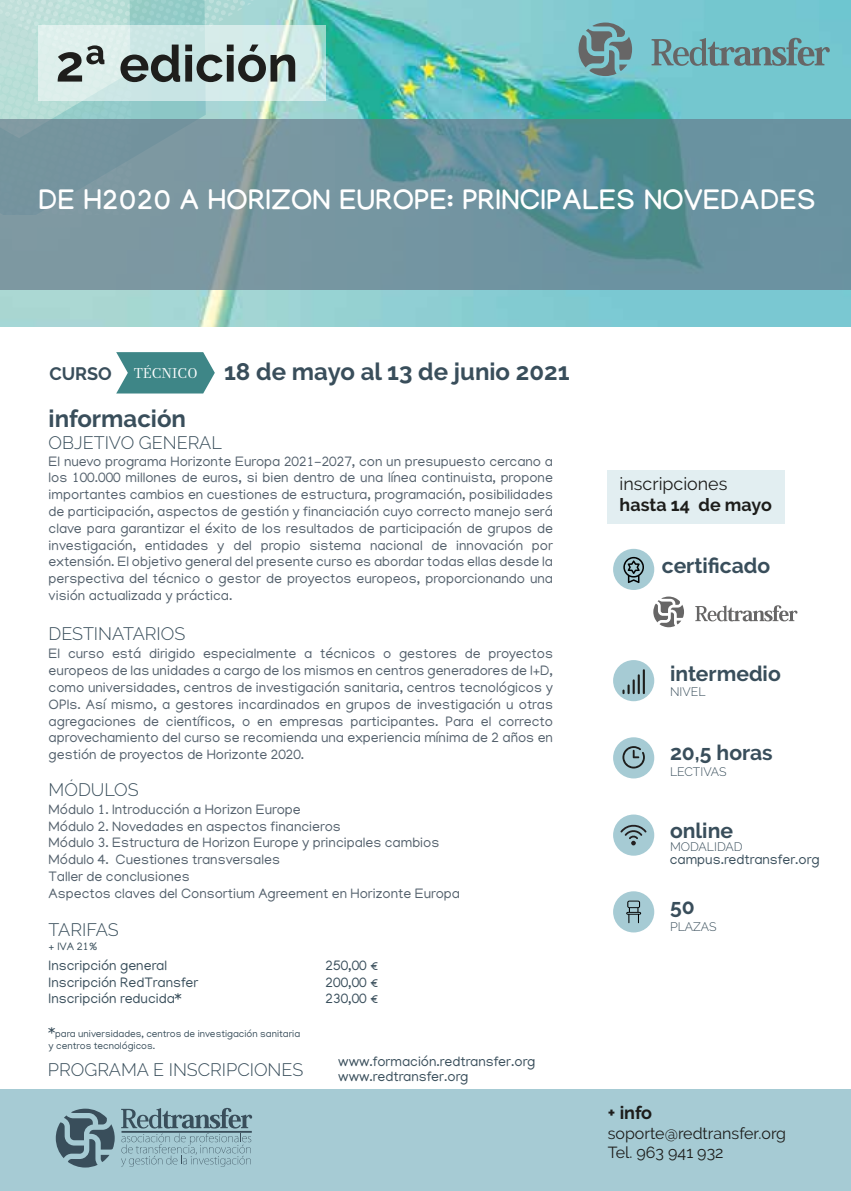
<style>
.page{position:relative;width:851px;height:1191px;background:#fff}
.page>*{position:absolute;margin:0;border:0;box-sizing:border-box;transform-origin:0 0}
.t1{font:700 50.8px "Raleway";color:#1e1e1c}
.t2{font:700 28px "Manjari";letter-spacing:.03em;color:#fff}
.t3{font:700 24px "Raleway";color:#394e5b}
.t4{font:700 21px "Raleway";color:#394e5b}
.t5{font:300 18px "Raleway";color:#394e5b}
.t6{font:700 18px "Raleway";color:#394e5b}
.t7{font:700 18px "Raleway";color:#1d1d1b}
.t8{font:17.8px "Raleway";color:#1d1d1b}
.t9{font:700 17.8px "Raleway";color:#1d1d1b}
.t10{font:16px/19.2px "Raleway";color:#1d1d1b}
.t11{font:14px/16.8px "Manjari";color:#53606c;text-align:justify}
.t12{font:14px "Manjari";color:#394e5b}
.t13{font:300 12.4px "Raleway";color:#394e5b}
.t14{font:11px "Manjari";color:#394e5b}
.t15{font:10px/12px "Manjari";color:#394e5b}
.s1{font-family:"Bodoni Moda 7 pt";font-weight:400;font-size:13.2px;color:#fff}
.s2{font-size:14px}
</style>
<div class="page">
<img style="left:0;top:0;width:850px;height:327px">
<svg style="left:206px;top:0;width:54px;height:25px"></svg>
<svg style="left:0;top:0;width:206px;height:120px"></svg>
<svg style="left:0;top:120px;width:850px;height:170px;fill:#7394a1"></svg>
<div style="left:0;top:1089px;width:850px;height:102px;background:#a6cbd4"></div>
<svg style="left:121px;top:1107px;width:131px;height:60px"></svg>
<svg style="left:56px;top:1108px;width:59px;height:59px"></svg>
<svg style="left:116px;top:352px;width:99px;height:41px"></svg>
<div style="left:607px;top:470px;width:178px;height:53px;background:#e2eef1"></div>
<div style="left:613px;top:549px;width:41px;height:41px;background:#a6cbd4;border-radius:50%"></div>
<svg style="left:623px;top:557px;width:21px;height:26px"></svg>
<div style="left:613px;top:660px;width:41px;height:41px;background:#a6cbd4;border-radius:50%"></div>
<svg style="left:622px;top:679px;width:12px;height:15px"></svg>
<hr style="left:637px;top:674px;width:2px;height:20px;background:#1d1d1b">
<hr style="left:642px;top:669px;width:2px;height:25px;background:#1d1d1b">
<div style="left:613px;top:737px;width:41px;height:41px;background:#a6cbd4;border-radius:50%"></div>
<svg style="left:622px;top:746px;width:22px;height:22px"></svg>
<div style="left:613px;top:814px;width:41px;height:41px;background:#a6cbd4;border-radius:50%"></div>
<svg style="left:620px;top:824px;width:26px;height:21px"></svg>
<div style="left:613px;top:891px;width:41px;height:41px;background:#a6cbd4;border-radius:50%"></div>
<svg style="left:626px;top:900px;width:15px;height:23px"></svg>
<svg style="left:651px;top:38px;width:178px;height:28px"></svg>
<svg style="left:578px;top:23px;width:54px;height:53px"></svg>
<svg style="left:695px;top:605px;width:102px;height:16px"></svg>
<svg style="left:653px;top:596px;width:31px;height:31px"></svg>
<svg style="left:38px;top:25px;width:287px;height:76px;fill:#d4ebe9"></svg>
<h1 class="t1" style="left:56px;top:35px;width:244px">2ª edición</h1>
<h2 class="t2" style="left:38px;top:182px;width:778px">DE H2020 A HORIZON EUROPE: PRINCIPALES NOVEDADES</h2>
<p class="t6" style="left:49px;top:364px;width:64px">CURSO</p>
<h3 class="t3" style="left:134px;top:358px;width:437px"><span class="s1">TÉCNICO</span> 18 de mayo al 13 de junio 2021</h3>
<h3 class="t3" style="left:49px;top:404px;width:139px">información</h3>
<p class="t5" style="left:49px;top:432px;width:175px">OBJETIVO GENERAL</p>
<p class="t11" style="left:49px;top:452px;width:506px">El nuevo programa Horizonte Europa 2021-2027, con un presupuesto cercano a los 100.000 millones de euros, si bien dentro de una línea continuista, propone importantes cambios en cuestiones de estructura, programación, posibilidades de participación, aspectos de gestión y financiación cuyo correcto manejo será clave para garantizar el éxito de los resultados de participación de grupos de investigación, entidades y del propio sistema nacional de innovación por extensión. El objetivo general del presente curso es abordar todas ellas desde la perspectiva del técnico o gestor de proyectos europeos, proporcionando una visión actualizada y práctica.</p>
<p class="t5" style="left:49px;top:623px;width:138px">DESTINATARIOS</p>
<p class="t11" style="left:49px;top:645px;width:506px">El curso está dirigido especialmente a técnicos o gestores de proyectos europeos de las unidades a cargo de los mismos en centros generadores de I+D, como universidades, centros de investigación sanitaria, centros tecnológicos y OPIs. Así mismo, a gestores incardinados en grupos de investigación u otras agregaciones de científicos, o en empresas participantes. Para el correcto aprovechamiento del curso se recomienda una experiencia mínima de 2 años en gestión de proyectos de Horizonte 2020.</p>
<p class="t5" style="left:49px;top:779px;width:91px">MÓDULOS</p>
<p class="t11" style="left:49px;top:800px;width:413px;text-align:left">Módulo 1. Introducción a Horizon Europe<br>Módulo 2. Novedades en aspectos financieros<br>Módulo 3. Estructura de Horizon Europe y principales cambios Módulo 4. Cuestiones transversales<br>Taller de conclusiones<br>Aspectos claves del Consortium Agreement en Horizonte Europa</p>
<p class="t5" style="left:49px;top:918px;width:71px">TARIFAS</p>
<p class="t14" style="left:49px;top:939px;width:50px">+ IVA 21%</p>
<p class="t12" style="left:49px;top:956px;width:120px">Inscripción general</p>
<p class="t12" style="left:325px;top:956px;width:54px">250,00 €</p>
<p class="t12" style="left:49px;top:973px;width:151px">Inscripción RedTransfer</p>
<p class="t12" style="left:325px;top:973px;width:54px">200,00 €</p>
<p class="t12" style="left:49px;top:990px;width:134px">Inscripción reducida*</p>
<p class="t12" style="left:325px;top:990px;width:54px">230,00 €</p>
<p class="t15" style="left:49px;top:1027px;width:253px"><span class="s2">*</span>para universidades, centros de investigación sanitaria y centros tecnológicos.</p>
<p class="t5" style="left:48px;top:1058px;width:257px">PROGRAMA E INSCRIPCIONES</p>
<p class="t12" style="left:338px;top:1052px;width:199px">www.formación.redtransfer.org</p>
<p class="t12" style="left:338px;top:1068px;width:132px">www.redtransfer.org</p>
<p class="t8" style="left:619px;top:473px;width:109px">inscripciones</p>
<p class="t9" style="left:619px;top:495px;width:154px">hasta 14 de mayo</p>
<h3 class="t4" style="left:661px;top:554px;width:110px">certificado</h3>
<h3 class="t4" style="left:670px;top:662px;width:112px">intermedio</h3>
<p class="t13" style="left:670px;top:684px;width:37px">NIVEL</p>
<h3 class="t4" style="left:670px;top:741px;width:104px">20,5 horas</h3>
<p class="t13" style="left:670px;top:764px;width:58px">LECTIVAS</p>
<h3 class="t4" style="left:670px;top:818px;width:64px">online</h3>
<p class="t13" style="left:670px;top:839px;width:74px">MODALIDAD</p>
<p class="t12" style="left:669px;top:851px;width:151px">campus.redtransfer.org</p>
<h3 class="t4" style="left:670px;top:894px;width:26px">50</h3>
<p class="t13" style="left:670px;top:919px;width:48px">PLAZAS</p>
<p class="t7" style="left:607px;top:1102px;width:46px">+ info</p>
<p class="t10" style="left:607px;top:1123px;width:180px">soporte@redtransfer.org<br>Tel. 963 941 932</p>
</div>
